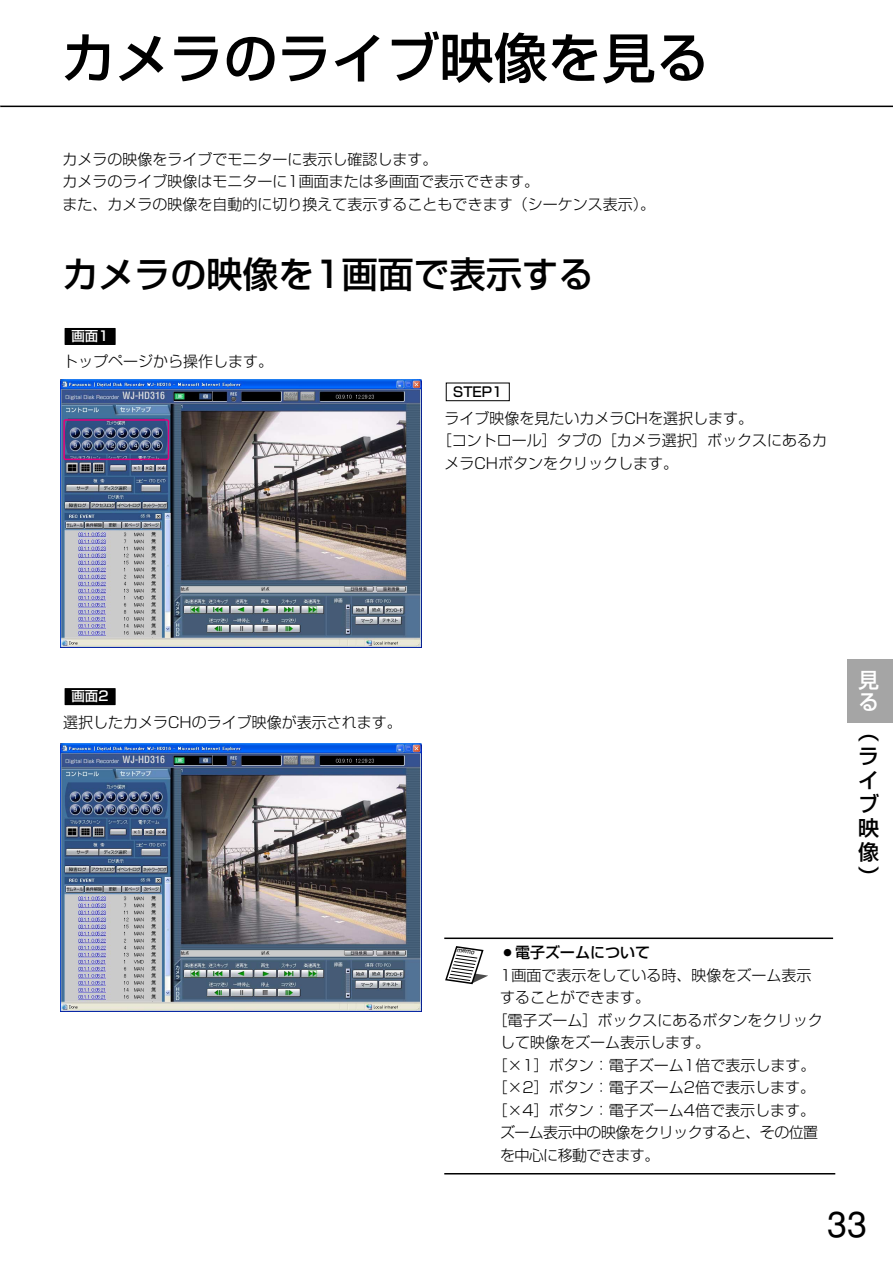
<style>
.page{position:relative;width:893px;height:1262px;background:#fff}
.page>*{position:absolute;margin:0;border:0;box-sizing:border-box;transform-origin:0 0}
.t1{font:500 54px "Shin Go";color:#000}
.t2{font:500 36px "Shin Go";color:#000}
.t3{font:36px "Helvetica";color:#000}
.t4{font:500 21px/24px "Shin Go";color:#000;text-align:justify}
.t5{font:500 21px/22.5px "Shin Go";color:#fff}
.t6{font:300 15px/22.5px "Shin Go";color:#000}
.t7{font:300 15px "Shin Go";letter-spacing:-.04em;color:#000}
.t8{font:500 15px "Shin Go";color:#000}
.t9{font:500 13.5px "Shin Go";color:#fff}
.t10{font:500 13.5px "Shin Go";color:#000}
.t11{font:italic 500 6px "Shin Go";color:#000;scale:.91 1}
</style>
<div class="page">
<hr style="left:0;top:106px;width:892px;height:1px;background:#000">
<div style="left:847px;top:659px;width:45px;height:64px;background:#a5a5a5"></div>
<div style="left:65px;top:688px;width:51px;height:17px;background:#000"></div>
<div style="left:65px;top:328px;width:51px;height:17px;background:#000"></div>
<div style="left:446px;top:382px;width:63px;height:19px;border:1px solid #000"></div>
<img style="left:60px;top:380px;width:361px;height:268px">
<img style="left:60px;top:743px;width:361px;height:268px">
<svg style="left:445px;top:946px;width:42px;height:39px"></svg>
<hr style="left:444px;top:937px;width:389px;height:2px;background:#000">
<hr style="left:444px;top:1173px;width:391px;height:1px;background:#000">
<svg style="left:63px;top:419px;width:106px;height:41px;background:#545584"></svg>
<h1 class="t1" style="left:61px;top:38px;width:649px">カメラのライブ映像を見る</h1>
<p class="t6" style="left:62px;top:150px;width:594px">カメラの映像をライブでモニターに表示し確認します。<br>カメラのライブ映像はモニターに1画面または多画面で表示できます。<br>また、カメラの映像を自動的に切り換えて表示することもできます（シーケンス表示）。</p>
<h2 class="t2" style="left:62px;top:261px;width:533px">カメラの映像を1画面で表示する</h2>
<p class="t9" style="left:71px;top:331px;width:39px">画面1</p>
<p class="t6" style="left:63px;top:352px;width:212px">トップページから操作します。</p>
<p class="t10" style="left:453px;top:386px;width:51px">STEP1</p>
<p class="t6" style="left:444px;top:409px;width:310px">ライブ映像を見たいカメラCHを選択します。</p>
<p class="t6" style="left:437px;top:431px;width:391px">［コントロール］タブの［カメラ選択］ボックスにあるカ</p>
<p class="t6" style="left:444px;top:454px;width:235px">メラCHボタンをクリックします。</p>
<p class="t9" style="left:71px;top:691px;width:39px">画面2</p>
<p class="t6" style="left:63px;top:712px;width:340px">選択したカメラCHのライブ映像が表示されます。</p>
<p class="t11" style="left:457px;top:947px;width:21px;rotate:8deg">memo</p>
<p class="t8" style="left:500px;top:946px;width:151px">○電子ズームについて</p>
<p class="t6" style="left:500px;top:965px;width:313px">1画面で表示をしている時、映像をズーム表示</p>
<p class="t6" style="left:500px;top:988px;width:151px">することができます。</p>
<p class="t6" style="left:492px;top:1010px;width:332px">［電子ズーム］ボックスにあるボタンをクリック</p>
<p class="t6" style="left:500px;top:1033px;width:211px">して映像をズーム表示します。</p>
<p class="t6" style="left:492px;top:1055px;width:324px">［×1］ボタン：電子ズーム1倍で表示します。</p>
<p class="t6" style="left:492px;top:1078px;width:324px">［×2］ボタン：電子ズーム2倍で表示します。</p>
<p class="t6" style="left:492px;top:1100px;width:324px">［×4］ボタン：電子ズーム4倍で表示します。</p>
<p class="t7" style="left:500px;top:1126px;width:320px">ズーム表示中の映像をクリックすると、その位置</p>
<p class="t7" style="left:500px;top:1149px;width:161px">を中心に移動できます。</p>
<h3 class="t5" style="left:858px;top:671px;width:22px">見る</h3>
<h3 class="t4" style="left:858px;top:722px;width:22px">（ライブ映像）</h3>
<h2 class="t3" style="left:827px;top:1211px;width:42px">33</h2>
</div>
